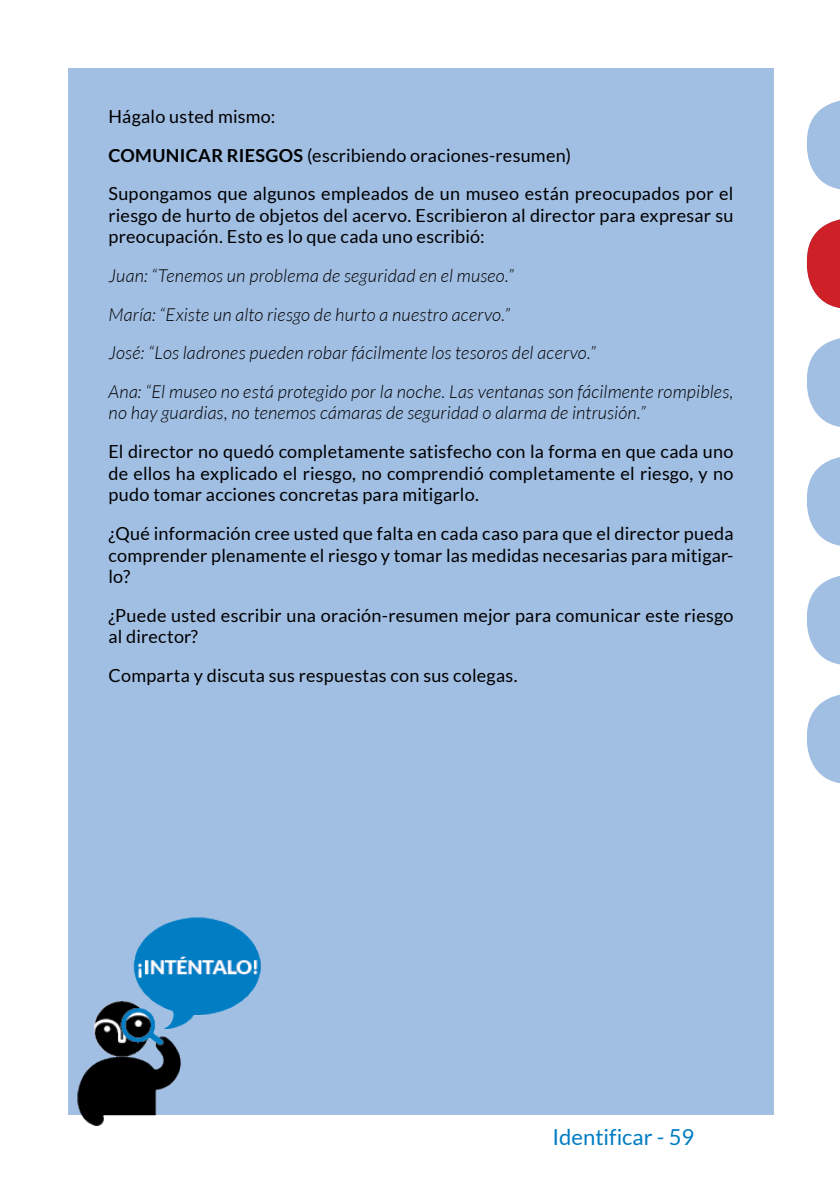
<style>
.page{position:relative;width:840px;height:1191px;background:#fff}
.page>*{position:absolute;margin:0;border:0;box-sizing:border-box;transform-origin:0 0}
.t1{font:22px "Lato";color:#007dc3}
.t2{font:18px/21.6px "Lato";letter-spacing:.015em;color:#000}
.t3{font:italic 300 18px/38.6px "Lato";letter-spacing:.015em;color:#000}
.s1{font-weight:700}
</style>
<div class="page">
<svg style="left:807px;top:457px;width:32px;height:89px"></svg>
<svg style="left:807px;top:338px;width:32px;height:89px"></svg>
<svg style="left:807px;top:101px;width:32px;height:88px"></svg>
<svg style="left:807px;top:695px;width:32px;height:88px"></svg>
<svg style="left:807px;top:576px;width:32px;height:89px"></svg>
<svg style="left:806px;top:219px;width:33px;height:89px"></svg>
<div style="left:74px;top:74px;width:693px;height:1035px;background:#a1bee3"></div>
<div style="left:68px;top:68px;width:705px;height:1047px;border:12px solid #a1bee3"></div>
<img style="left:77px;top:917px;width:183px;height:209px">
<p class="t2" style="left:108px;top:97px;width:626px;line-height:38.6px">Hágalo usted mismo:<br><span class="s1">COMUNICAR RIESGOS</span> (escribiendo oraciones-resumen)<br>Supongamos que algunos empleados de un museo están preocupados por el</p>
<p class="t2" style="left:108px;top:204px;width:626px">riesgo de hurto de objetos del acervo. Escribieron al director para expresar su preocupación. Esto es lo que cada uno escribió:</p>
<p class="t3" style="left:108px;top:257px;width:626px">Juan: “Tenemos un problema de seguridad en el museo.”<br>María: “Existe un alto riesgo de hurto a nuestro acervo.”<br>José: “Los ladrones pueden robar fácilmente los tesoros del acervo.”<br>Ana: “El museo no está protegido por la noche. Las ventanas son fácilmente rompibles,</p>
<p class="t3" style="left:108px;top:394px;width:538px">no hay guardias, no tenemos cámaras de seguridad o alarma de intrusión.”</p>
<p class="t2" style="left:108px;top:440px;width:626px;text-align:justify">El director no quedó completamente satisfecho con la forma en que cada uno de ellos ha explicado el riesgo, no comprendió completamente el riesgo, y no pudo tomar acciones concretas para mitigarlo.</p>
<p class="t2" style="left:108px;top:522px;width:626px;text-align:justify">¿Qué información cree usted que falta en cada caso para que el director pueda comprender plenamente el riesgo y tomar las medidas necesarias para mitigar&shy;lo?</p>
<p class="t2" style="left:108px;top:604px;width:626px">¿Puede usted escribir una oración-resumen mejor para comunicar este riesgo al director?</p>
<p class="t2" style="left:108px;top:664px;width:410px">Comparta y discuta sus respuestas con sus colegas.</p>
<p class="t1" style="left:552px;top:1124px;width:143px">Identificar - 59</p>
</div>
